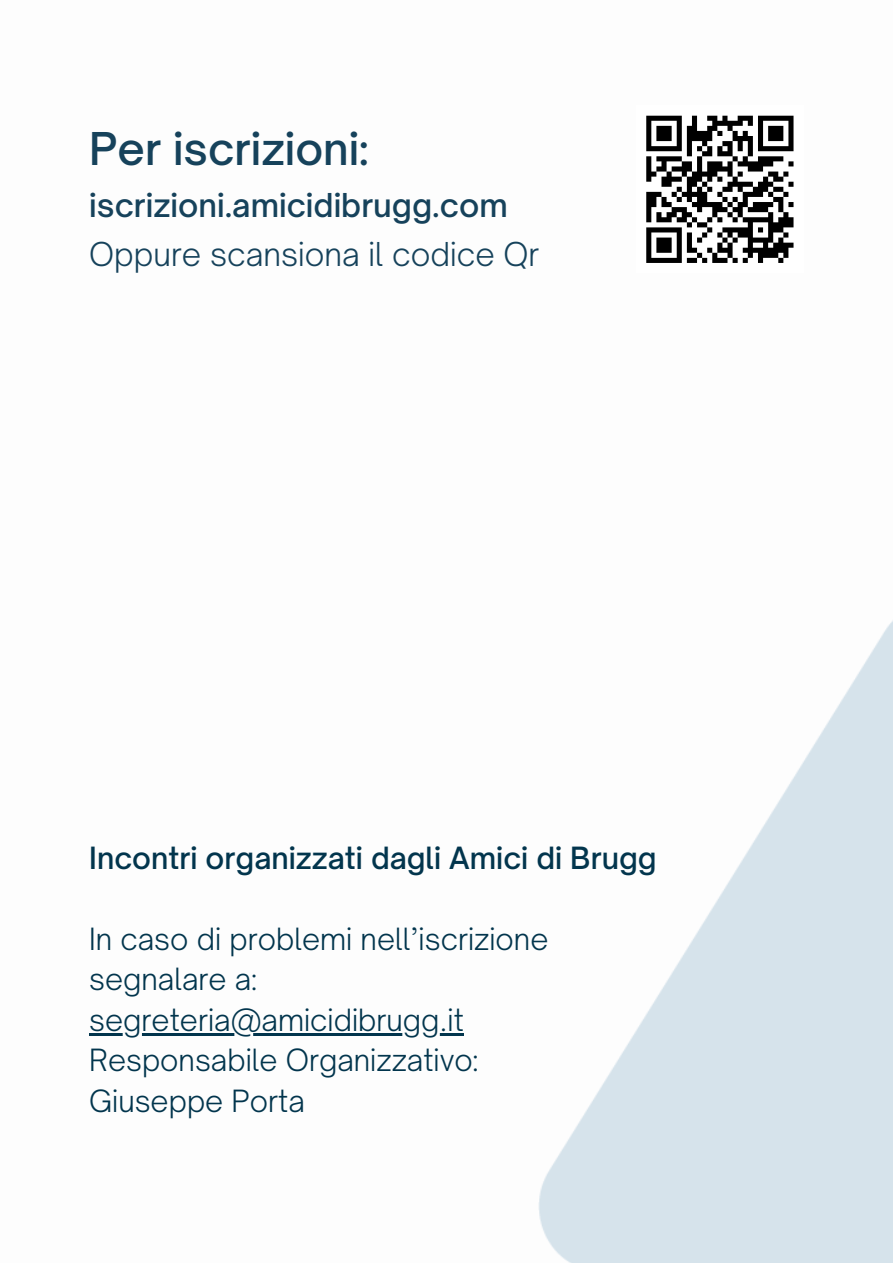
<style>
.page{position:relative;width:893px;height:1264px;background:#fff}
.page>*{position:absolute;margin:0;border:0;box-sizing:border-box;transform-origin:0 0}
.t1{font:500 43.2px "Open Sauce One";color:#16425b}
.t2{font:500 31.5px "Open Sauce One";color:#16425b}
.t3{font:300 31.5px "Open Sauce One";color:#16425b}
.t4{font:300 29.25px/40.5px "Open Sauce One";color:#02354d}
.t5{font:500 29.25px "Open Sauce One";color:#02354d}
</style>
<div class="page">
<img style="left:538px;top:622px;width:354px;height:640px">
<svg style="left:646px;top:115px;width:148px;height:148px"></svg>
<hr style="left:89px;top:1033px;width:375px;height:2px;background:#02354d">
<p class="t1" style="left:89px;top:122px;width:281px">Per iscrizioni:</p>
<p class="t2" style="left:89px;top:185px;width:420px">iscrizioni.amicidibrugg.com</p>
<p class="t3" style="left:89px;top:234px;width:451px">Oppure scansiona il codice Qr</p>
<p class="t5" style="left:89px;top:839px;width:569px">Incontri organizzati dagli Amici di Brugg</p>
<p class="t4" style="left:89px;top:918px;width:460px">In caso di problemi nell’iscrizione segnalare a:</p>
<p class="t4" style="left:89px;top:999px;width:376px">segreteria@amicidibrugg.it</p>
<p class="t4" style="left:89px;top:1039px;width:390px">Responsabile Organizzativo:</p>
<p class="t4" style="left:89px;top:1080px;width:217px">Giuseppe Porta</p>
</div>
